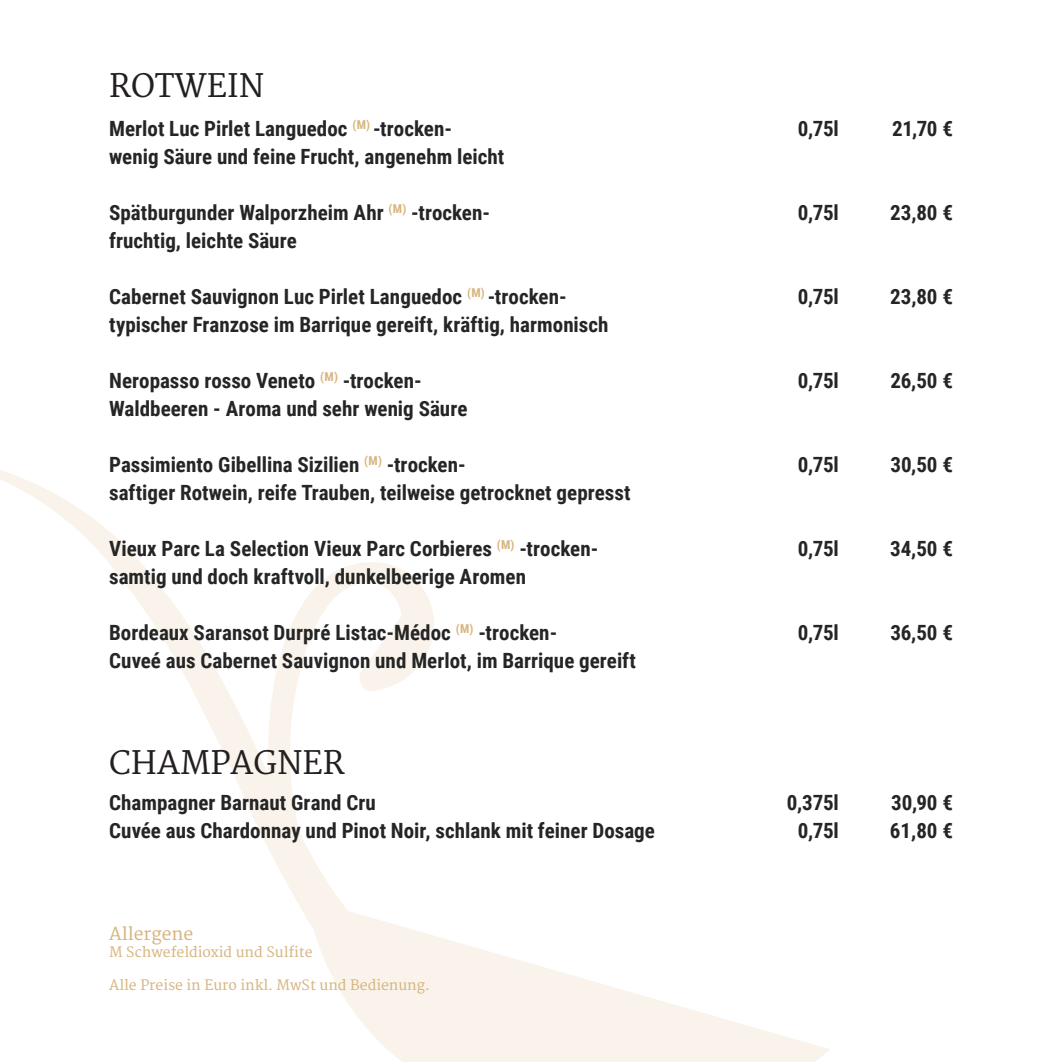
<style>
.page{position:relative;width:1062px;height:1062px;background:#fff}
.page>*{position:absolute;margin:0;border:0;box-sizing:border-box;transform-origin:0 0}
.t1{font:31.5px "Merriweather";color:#231f20}
.t2{font:700 21px/28px "Roboto Condensed";color:#242524}
.t3{font:17.5px "Merriweather";color:#d7b57f}
.t4{font:14px "Merriweather";color:#d7b57f}
</style>
<div class="page">
<svg style="left:0;top:470px;width:830px;height:592px"></svg>
<h1 class="t1" style="left:109px;top:67px;width:157px">ROTWEIN</h1>
<p class="t2" style="left:109px;top:114px;width:397px">Merlot Luc Pirlet Languedoc <sup>(M)</sup> -trocken&shy;wenig Säure und feine Frucht, angenehm leicht</p>
<p class="t2" style="left:109px;top:198px;width:382px">Spätburgunder Walporzheim Ahr <sup>(M)</sup> -trocken&shy;fruchtig, leichte Säure</p>
<p class="t2" style="left:109px;top:282px;width:501px">Cabernet Sauvignon Luc Pirlet Languedoc <sup>(M)</sup> -trocken&shy;typischer Franzose im Barrique gereift, kräftig, harmonisch</p>
<p class="t2" style="left:109px;top:366px;width:360px">Neropasso rosso Veneto <sup>(M)</sup> -trocken-<br>Waldbeeren - Aroma und sehr wenig Säure</p>
<p class="t2" style="left:109px;top:450px;width:523px">Passimiento Gibellina Sizilien <sup>(M)</sup> -trocken-<br>saftiger Rotwein, reife Trauben, teilweise getrocknet gepresst</p>
<p class="t2" style="left:109px;top:534px;width:490px">Vieux Parc La Selection Vieux Parc Corbieres <sup>(M)</sup> -trocken&shy;samtig und doch kraftvoll, dunkelbeerige Aromen</p>
<p class="t2" style="left:109px;top:618px;width:528px">Bordeaux Saransot Durpré Listac-Médoc <sup>(M)</sup> -trocken-<br>Cuveé aus Cabernet Sauvignon und Merlot, im Barrique gereift</p>
<h1 class="t1" style="left:109px;top:744px;width:237px">CHAMPAGNER</h1>
<p class="t2" style="left:798px;top:114px;width:42px">0,75l</p>
<p class="t2" style="left:892px;top:114px;width:62px">21,70 €</p>
<p class="t2" style="left:798px;top:198px;width:42px">0,75l</p>
<p class="t2" style="left:890px;top:198px;width:64px">23,80 €</p>
<p class="t2" style="left:798px;top:282px;width:42px">0,75l</p>
<p class="t2" style="left:890px;top:282px;width:64px">23,80 €</p>
<p class="t2" style="left:798px;top:366px;width:42px">0,75l</p>
<p class="t2" style="left:890px;top:366px;width:64px">26,50 €</p>
<p class="t2" style="left:798px;top:450px;width:42px">0,75l</p>
<p class="t2" style="left:890px;top:450px;width:64px">30,50 €</p>
<p class="t2" style="left:798px;top:534px;width:42px">0,75l</p>
<p class="t2" style="left:890px;top:534px;width:64px">34,50 €</p>
<p class="t2" style="left:798px;top:618px;width:42px">0,75l</p>
<p class="t2" style="left:890px;top:618px;width:64px">36,50 €</p>
<p class="t2" style="left:109px;top:787px;width:547px">Champagner Barnaut Grand Cru<br>Cuvée aus Chardonnay und Pinot Noir, schlank mit feiner Dosage</p>
<p class="t2" style="left:890px;top:787px;width:65px">30,90 €<br>61,80 €</p>
<p class="t2" style="left:786px;top:787px;width:54px;text-align:center">0,375l<br>0,75l</p>
<p class="t3" style="left:109px;top:923px;width:86px">Allergene</p>
<p class="t4" style="left:109px;top:943px;width:205px">M Schwefeldioxid und Sulfite</p>
<p class="t4" style="left:109px;top:976px;width:322px">Alle Preise in Euro inkl. MwSt und Bedienung.</p>
</div>
